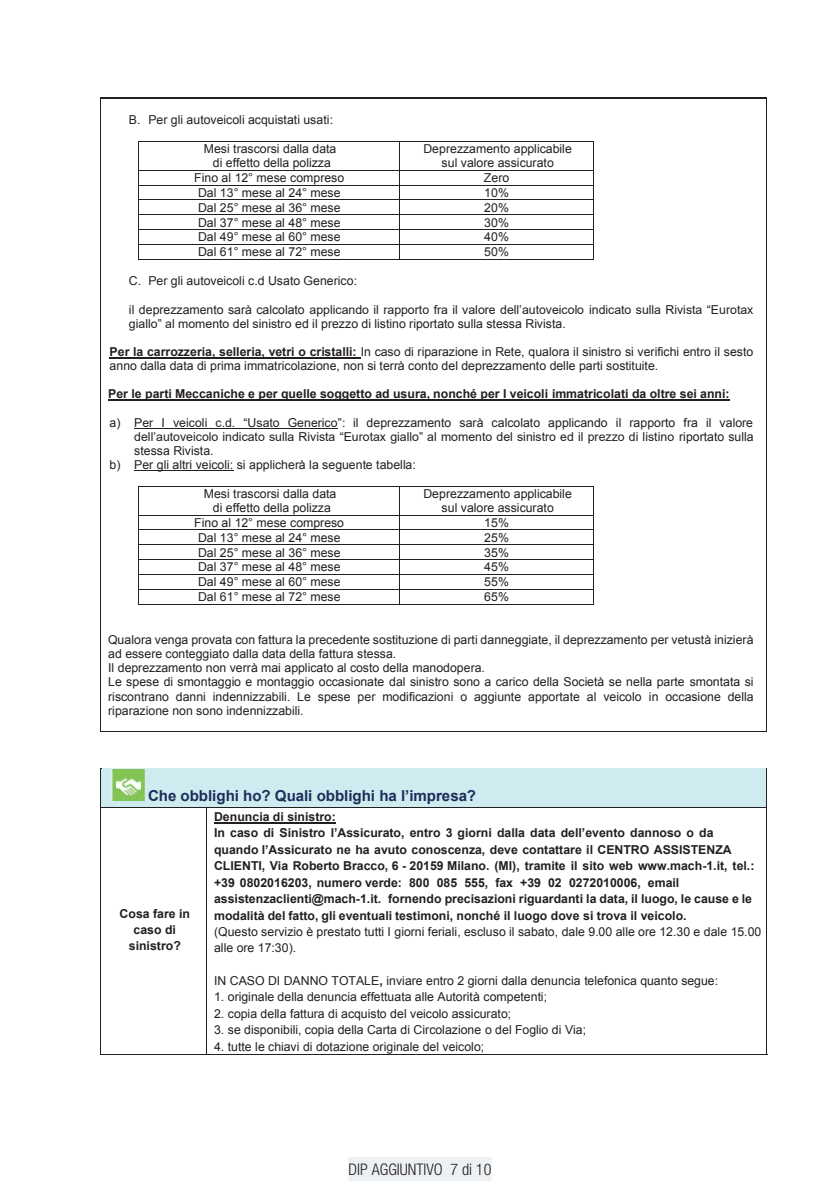
<style>
.page{position:relative;width:840px;height:1191px;background:#fff}
.page>*{position:absolute;margin:0;border:0;box-sizing:border-box;transform-origin:0 0}
.t1{font:300 condensed 16px "Helvetica Neue";color:#231f20}
.t2{font:700 15px "Arial";color:#1c2d5a}
.t3{font:12.2px/14px "Arial";letter-spacing:.005em;color:#231f20;text-align:center}
.t4{font:700 12.2px/16.4px "Arial";color:#231f20;text-align:center}
.s1{font-weight:700}
</style>
<div class="page">
<div style="left:348px;top:1157px;width:143px;height:24px;background:#edf1f3"></div>
<hr style="left:139px;top:141px;width:260px;height:1px;background:#231f20">
<hr style="left:400px;top:141px;width:193px;height:1px;background:#231f20">
<hr style="left:139px;top:170px;width:260px;height:1px;background:#231f20">
<hr style="left:400px;top:170px;width:193px;height:1px;background:#231f20">
<hr style="left:139px;top:185px;width:260px;height:1px;background:#231f20">
<hr style="left:400px;top:185px;width:193px;height:1px;background:#231f20">
<hr style="left:139px;top:200px;width:260px;height:1px;background:#231f20">
<hr style="left:400px;top:200px;width:193px;height:1px;background:#231f20">
<hr style="left:139px;top:214px;width:260px;height:1px;background:#231f20">
<hr style="left:400px;top:214px;width:193px;height:1px;background:#231f20">
<hr style="left:139px;top:229px;width:260px;height:1px;background:#231f20">
<hr style="left:400px;top:229px;width:193px;height:1px;background:#231f20">
<hr style="left:139px;top:244px;width:260px;height:1px;background:#231f20">
<hr style="left:400px;top:244px;width:193px;height:1px;background:#231f20">
<svg style="left:138px;top:141px;width:1px;height:119px"></svg>
<hr style="left:139px;top:259px;width:260px;height:1px;background:#231f20">
<svg style="left:399px;top:141px;width:1px;height:119px"></svg>
<hr style="left:400px;top:259px;width:193px;height:1px;background:#231f20">
<svg style="left:593px;top:141px;width:1px;height:119px"></svg>
<hr style="left:110px;top:357px;width:250px;height:1px;background:#231f20">
<hr style="left:108px;top:399px;width:621px;height:2px;background:#231f20">
<hr style="left:134px;top:428px;width:204px;height:1px;background:#231f20">
<hr style="left:134px;top:470px;width:99px;height:1px;background:#231f20">
<hr style="left:139px;top:486px;width:260px;height:1px;background:#231f20">
<hr style="left:400px;top:486px;width:193px;height:1px;background:#231f20">
<hr style="left:139px;top:515px;width:260px;height:1px;background:#231f20">
<hr style="left:400px;top:515px;width:193px;height:1px;background:#231f20">
<hr style="left:139px;top:529px;width:260px;height:1px;background:#231f20">
<hr style="left:400px;top:529px;width:193px;height:1px;background:#231f20">
<hr style="left:139px;top:544px;width:260px;height:1px;background:#231f20">
<hr style="left:400px;top:544px;width:193px;height:1px;background:#231f20">
<hr style="left:139px;top:559px;width:260px;height:1px;background:#231f20">
<hr style="left:400px;top:559px;width:193px;height:1px;background:#231f20">
<hr style="left:139px;top:574px;width:260px;height:1px;background:#231f20">
<hr style="left:400px;top:574px;width:193px;height:1px;background:#231f20">
<hr style="left:139px;top:589px;width:260px;height:1px;background:#231f20">
<hr style="left:400px;top:589px;width:193px;height:1px;background:#231f20">
<svg style="left:138px;top:486px;width:1px;height:118px"></svg>
<hr style="left:139px;top:603px;width:260px;height:1px;background:#231f20">
<svg style="left:399px;top:486px;width:1px;height:118px"></svg>
<hr style="left:400px;top:603px;width:193px;height:1px;background:#231f20">
<svg style="left:593px;top:486px;width:1px;height:118px"></svg>
<hr style="left:101px;top:97px;width:665px;height:1px;background:#231f20">
<hr style="left:100px;top:99px;width:1px;height:632px;background:#231f20">
<hr style="left:766px;top:99px;width:1px;height:632px;background:#231f20">
<hr style="left:102px;top:731px;width:664px;height:1px;background:#231f20">
<div style="left:108px;top:769px;width:654px;height:37px;background:#ceebef"></div>
<hr style="left:102px;top:768px;width:664px;height:1px;background:#ceebef">
<hr style="left:101px;top:806px;width:665px;height:1px;background:#ceebef">
<hr style="left:100px;top:769px;width:1px;height:38px;background:#231f20">
<hr style="left:766px;top:769px;width:1px;height:38px;background:#231f20">
<hr style="left:214px;top:822px;width:122px;height:1px;background:#231f20">
<hr style="left:101px;top:807px;width:105px;height:1px;background:#231f20">
<hr style="left:207px;top:807px;width:559px;height:1px;background:#231f20">
<hr style="left:100px;top:807px;width:1px;height:247px;background:#231f20">
<hr style="left:206px;top:807px;width:1px;height:247px;background:#231f20">
<hr style="left:766px;top:807px;width:1px;height:247px;background:#231f20">
<img style="left:111px;top:769px;width:33px;height:32px">
<hr style="left:100px;top:1053px;width:667px;height:1px;background:#231f20">
<p class="t3" style="left:129px;top:113px;width:205px">B. Per gli autoveicoli acquistati usati:</p>
<p class="t3" style="left:204px;top:142px;width:134px">Mesi trascorsi dalla data di effetto della polizza</p>
<p class="t3" style="left:423px;top:142px;width:150px">Deprezzamento applicabile sul valore assicurato</p>
<p class="t3" style="left:194px;top:171px;width:151px">Fino al 12° mese compreso</p>
<p class="t3" style="left:483px;top:171px;width:27px">Zero</p>
<p class="t3" style="left:198px;top:186px;width:144px">Dal 13° mese al 24° mese</p>
<p class="t3" style="left:484px;top:186px;width:26px">10%</p>
<p class="t3" style="left:198px;top:201px;width:144px">Dal 25° mese al 36° mese</p>
<p class="t3" style="left:484px;top:201px;width:26px">20%</p>
<p class="t3" style="left:198px;top:215px;width:144px">Dal 37° mese al 48° mese</p>
<p class="t3" style="left:484px;top:215px;width:26px">30%</p>
<p class="t3" style="left:198px;top:230px;width:144px">Dal 49° mese al 60° mese</p>
<p class="t3" style="left:484px;top:230px;width:26px">40%</p>
<p class="t3" style="left:198px;top:245px;width:144px">Dal 61° mese al 72° mese</p>
<p class="t3" style="left:484px;top:245px;width:26px">50%</p>
<p class="t3" style="left:129px;top:274px;width:229px">C. Per gli autoveicoli c.d Usato Generico:</p>
<p class="t3" style="left:129px;top:302px;width:625px;text-align:left">il deprezzamento sarà calcolato applicando il rapporto fra il valore dell’autoveicolo indicato sulla Rivista “Eurotax giallo” al momento del sinistro ed il prezzo di listino riportato sulla stessa Rivista.</p>
<p class="t3" style="left:109px;top:345px;width:644px;text-align:left"><span class="s1">Per la carrozzeria, selleria, vetri o cristalli:</span> In caso di riparazione in Rete, qualora il sinistro si verifichi entro il sesto anno dalla data di prima immatricolazione, non si terrà conto del deprezzamento delle parti sostituite.</p>
<p class="t4" style="left:108px;top:386px;width:622px">Per le parti Meccaniche e per quelle soggetto ad usura, nonché per I veicoli immatricolati da oltre sei anni:</p>
<p class="t3" style="left:110px;top:415px;width:644px">a) Per I veicoli c.d. “Usato Generico”: il deprezzamento sarà calcolato applicando il rapporto fra il valore</p>
<p class="t3" style="left:134px;top:429px;width:620px">dell’autoveicolo indicato sulla Rivista “Eurotax giallo” al momento del sinistro ed il prezzo di listino riportato sulla</p>
<p class="t3" style="left:134px;top:444px;width:81px">stessa Rivista.</p>
<p class="t3" style="left:110px;top:458px;width:307px">b) Per gli altri veicoli: si applicherà la seguente tabella:</p>
<p class="t3" style="left:204px;top:487px;width:134px">Mesi trascorsi dalla data di effetto della polizza</p>
<p class="t3" style="left:423px;top:487px;width:150px">Deprezzamento applicabile sul valore assicurato</p>
<p class="t3" style="left:194px;top:516px;width:151px">Fino al 12° mese compreso</p>
<p class="t3" style="left:484px;top:516px;width:26px">15%</p>
<p class="t3" style="left:198px;top:530px;width:144px">Dal 13° mese al 24° mese</p>
<p class="t3" style="left:484px;top:530px;width:26px">25%</p>
<p class="t3" style="left:198px;top:545px;width:144px">Dal 25° mese al 36° mese</p>
<p class="t3" style="left:484px;top:545px;width:26px">35%</p>
<p class="t3" style="left:198px;top:560px;width:144px">Dal 37° mese al 48° mese</p>
<p class="t3" style="left:484px;top:560px;width:26px">45%</p>
<p class="t3" style="left:198px;top:575px;width:144px">Dal 49° mese al 60° mese</p>
<p class="t3" style="left:484px;top:575px;width:26px">55%</p>
<p class="t3" style="left:198px;top:590px;width:144px">Dal 61° mese al 72° mese</p>
<p class="t3" style="left:484px;top:590px;width:26px">65%</p>
<p class="t3" style="left:108px;top:633px;width:646px;text-align:left">Qualora venga provata con fattura la precedente sostituzione di parti danneggiate, il deprezzamento per vetustà inizierà ad essere conteggiato dalla data della fattura stessa.<br>Il deprezzamento non verrà mai applicato al costo della manodopera.<br>Le spese di smontaggio e montaggio occasionate dal sinistro sono a carico della Società se nella parte smontata si riscontrano danni indennizzabili. Le spese per modificazioni o aggiunte apportate al veicolo in occasione della riparazione non sono indennizzabili.</p>
<p class="t2" style="left:148px;top:785px;width:329px">Che obblighi ho? Quali obblighi ha l’impresa?</p>
<p class="t4" style="left:120px;top:906px;width:72px">Cosa fare in caso di sinistro?</p>
<p class="t4" style="left:214px;top:809px;width:541px;text-align:left">Denuncia di sinistro:<br>In caso di Sinistro l’Assicurato, entro 3 giorni dalla data dell’evento dannoso o da quando l’Assicurato ne ha avuto conoscenza, deve contattare il CENTRO ASSISTENZA CLIENTI, Via Roberto Bracco, 6 - 20159 Milano. (MI), tramite il sito web www.mach-1.it, tel.: +39 0802016203, numero verde: 800 085 555, fax +39 02 0272010006, email assistenzaclienti@mach-1.it. fornendo precisazioni riguardanti la data, il luogo, le cause e le modalità del fatto, gli eventuali testimoni, nonché il luogo dove si trova il veicolo.</p>
<p class="t3" style="left:214px;top:923px;width:548px;line-height:16.2px;text-align:left">(Questo servizio è prestato tutti I giorni feriali, escluso il sabato, dale 9.00 alle ore 12.30 e dale 15.00 alle ore 17:30).</p>
<p class="t3" style="left:214px;top:974px;width:505px">IN CASO DI DANNO TOTALE<span class="s1">,</span> inviare entro 2 giorni dalla denuncia telefonica quanto segue:</p>
<p class="t3" style="left:214px;top:990px;width:334px">1. originale della denuncia effettuata alle Autorità competenti;</p>
<p class="t3" style="left:214px;top:1006px;width:298px">2. copia della fattura di acquisto del veicolo assicurato;</p>
<p class="t3" style="left:214px;top:1023px;width:373px">3. se disponibili, copia della Carta di Circolazione o del Foglio di Via;</p>
<p class="t3" style="left:214px;top:1039px;width:271px">4. tutte le chiavi di dotazione originale del veicolo;</p>
<h1 class="t1" style="left:348px;top:1160px;width:144px">DIP AGGIUNTIVO 7 di 10</h1>
</div>
